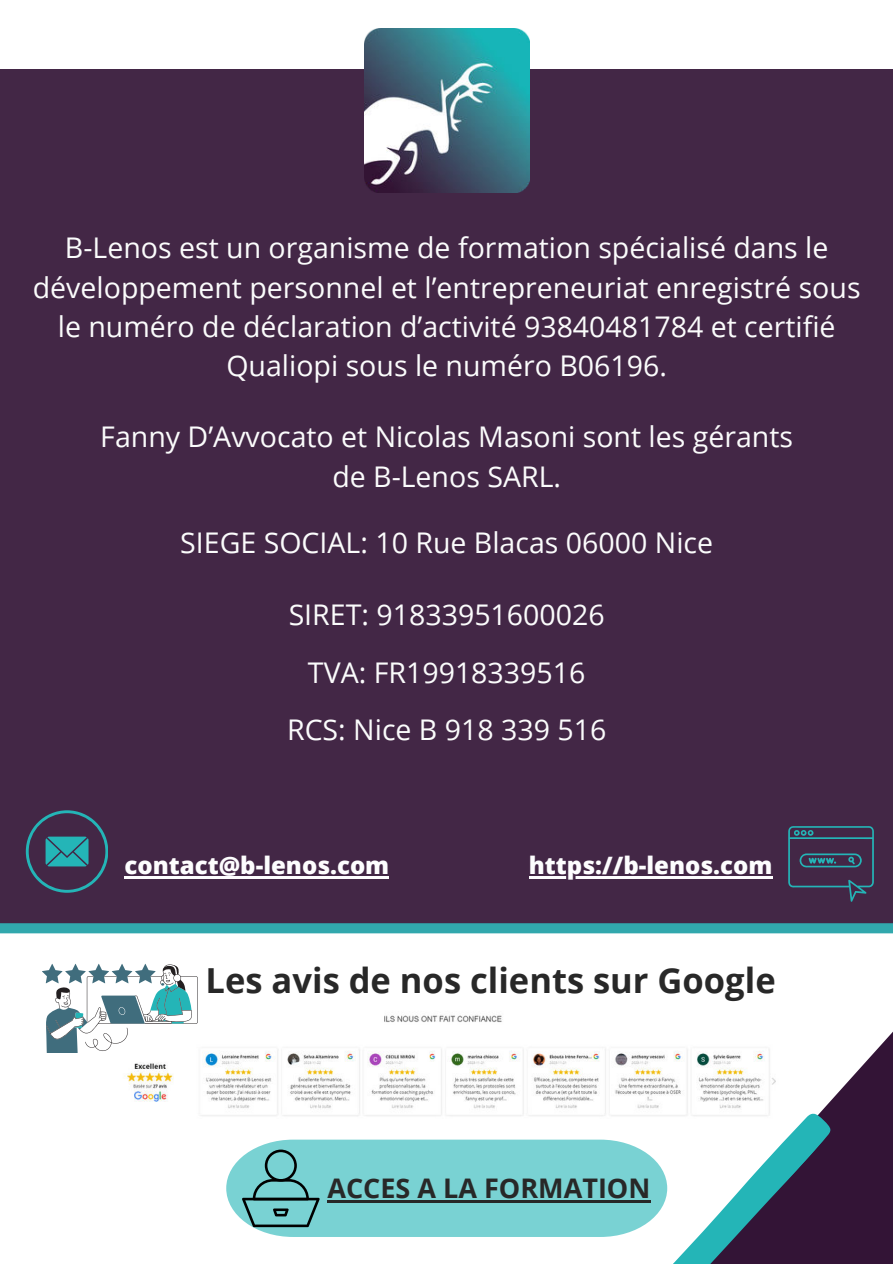
<style>
.page{position:relative;width:893px;height:1264px;background:#fff}
.page>*{position:absolute;margin:0;border:0;box-sizing:border-box;transform-origin:0 0}
.t1{font:700 34.5px "Open Sans";color:#282828}
.t2{font:28.5px/39.3px "Open Sans";color:#fbfcfc;text-align:center}
.t3{font:700 27px "Open Sans";color:#282828}
.t4{font:800 24px "Open Sans";color:#fdfdfe}
</style>
<div class="page">
<div style="left:0;top:69px;width:892px;height:859px;background:#432746"></div>
<img style="left:364px;top:29px;width:165px;height:164px">
<svg style="left:552px;top:828px;width:340px;height:435px"></svg>
<svg style="left:26px;top:810px;width:82px;height:82px"></svg>
<div style="left:0;top:923px;width:892px;height:10px;background:#31a8ad"></div>
<img style="left:124px;top:1005px;width:685px;height:111px">
<svg style="left:788px;top:826px;width:85px;height:76px"></svg>
<svg style="left:226px;top:1111px;width:604px;height:152px"></svg>
<svg style="left:42px;top:963px;width:155px;height:89px"></svg>
<hr style="left:124px;top:876px;width:265px;height:2px;background:#fdfdfe">
<hr style="left:528px;top:876px;width:244px;height:2px;background:#fdfdfe">
<hr style="left:327px;top:1200px;width:323px;height:2px;background:#282828">
<p class="t2" style="left:33px;top:227px;width:829px">B-Lenos est un organisme de formation spécialisé dans le développement personnel et l’entrepreneuriat enregistré sous le numéro de déclaration d’activité 93840481784 et certifié Qualiopi sous le numéro B06196.</p>
<p class="t2" style="left:100px;top:416px;width:694px">Fanny D’Avvocato et Nicolas Masoni sont les gérants de B-Lenos SARL.</p>
<p class="t2" style="left:180px;top:522px;width:534px">SIEGE SOCIAL: 10 Rue Blacas 06000 Nice</p>
<p class="t2" style="left:287px;top:585px;width:321px;line-height:57.3px">SIRET: 91833951600026<br>TVA: FR19918339516<br>RCS: Nice B 918 339 516</p>
<p class="t4" style="left:124px;top:846px;width:266px">contact@b-lenos.com</p>
<p class="t4" style="left:528px;top:846px;width:245px">https://b-lenos.com</p>
<p class="t1" style="left:206px;top:956px;width:571px">Les avis de nos clients sur Google</p>
<p class="t3" style="left:327px;top:1168px;width:324px">ACCES A LA FORMATION</p>
</div>
